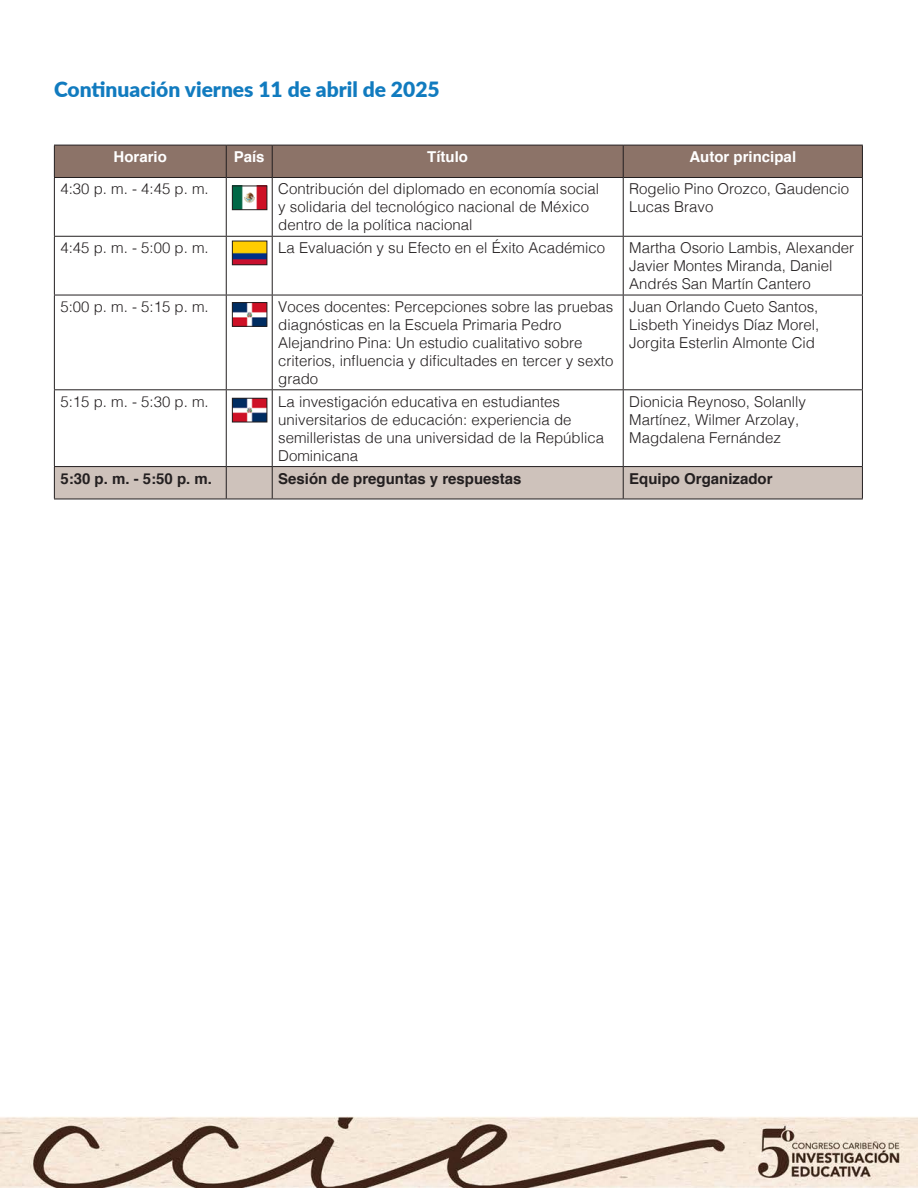
<style>
.page{position:relative;width:918px;height:1188px;background:#fff}
.page>*{position:absolute;margin:0;border:0;box-sizing:border-box;transform-origin:0 0}
.t1{font:900 21px "Lato";color:#117bbf}
.t2{font:300 15px/18px "Helvetica";color:#231f20}
.t3{font:700 15px "Helvetica";color:#231f20}
.t4{font:700 15px "Helvetica";color:#fff}
</style>
<div class="page">
<img style="left:0;top:144px;width:918px;height:1044px">
<div style="left:55px;top:146px;width:807px;height:31px;background:#8c7368"></div>
<svg style="left:55px;top:178px;width:807px;height:288px"></svg>
<div style="left:55px;top:467px;width:807px;height:32px;background:#cec2bb"></div>
<hr style="left:54px;top:145px;width:172px;height:1px;background:#231f20">
<hr style="left:54px;top:145px;width:1px;height:32px;background:#231f20">
<hr style="left:226px;top:145px;width:46px;height:1px;background:#231f20">
<hr style="left:226px;top:145px;width:1px;height:32px;background:#231f20">
<hr style="left:272px;top:145px;width:351px;height:1px;background:#231f20">
<hr style="left:272px;top:145px;width:1px;height:32px;background:#231f20">
<hr style="left:623px;top:145px;width:240px;height:1px;background:#231f20">
<hr style="left:623px;top:145px;width:1px;height:32px;background:#231f20">
<hr style="left:862px;top:145px;width:1px;height:32px;background:#231f20">
<hr style="left:54px;top:177px;width:172px;height:1px;background:#231f20">
<hr style="left:226px;top:177px;width:46px;height:1px;background:#231f20">
<hr style="left:226px;top:178px;width:1px;height:58px;background:#231f20">
<hr style="left:272px;top:177px;width:351px;height:1px;background:#231f20">
<hr style="left:272px;top:178px;width:1px;height:58px;background:#231f20">
<hr style="left:623px;top:177px;width:240px;height:1px;background:#231f20">
<hr style="left:226px;top:236px;width:46px;height:1px;background:#231f20">
<hr style="left:226px;top:237px;width:1px;height:58px;background:#231f20">
<hr style="left:272px;top:237px;width:1px;height:58px;background:#231f20">
<hr style="left:226px;top:295px;width:46px;height:1px;background:#231f20">
<hr style="left:226px;top:295px;width:1px;height:94px;background:#231f20">
<hr style="left:272px;top:295px;width:1px;height:94px;background:#231f20">
<hr style="left:226px;top:390px;width:1px;height:76px;background:#231f20">
<hr style="left:272px;top:390px;width:1px;height:76px;background:#231f20">
<hr style="left:54px;top:178px;width:1px;height:58px;background:#231f20">
<hr style="left:54px;top:236px;width:172px;height:1px;background:#231f20">
<hr style="left:54px;top:237px;width:1px;height:58px;background:#231f20">
<hr style="left:54px;top:295px;width:172px;height:1px;background:#231f20">
<hr style="left:54px;top:295px;width:1px;height:94px;background:#231f20">
<hr style="left:54px;top:389px;width:172px;height:1px;background:#231f20">
<hr style="left:54px;top:390px;width:1px;height:76px;background:#231f20">
<hr style="left:226px;top:389px;width:46px;height:1px;background:#231f20">
<hr style="left:54px;top:466px;width:172px;height:1px;background:#231f20">
<hr style="left:54px;top:467px;width:1px;height:32px;background:#231f20">
<hr style="left:226px;top:466px;width:46px;height:1px;background:#231f20">
<hr style="left:54px;top:499px;width:172px;height:1px;background:#231f20">
<hr style="left:226px;top:499px;width:46px;height:1px;background:#231f20">
<hr style="left:272px;top:236px;width:351px;height:1px;background:#231f20">
<hr style="left:272px;top:295px;width:351px;height:1px;background:#231f20">
<hr style="left:272px;top:389px;width:351px;height:1px;background:#231f20">
<hr style="left:226px;top:467px;width:1px;height:32px;background:#231f20">
<hr style="left:272px;top:466px;width:351px;height:1px;background:#231f20">
<hr style="left:272px;top:467px;width:1px;height:32px;background:#231f20">
<hr style="left:272px;top:499px;width:351px;height:1px;background:#231f20">
<hr style="left:623px;top:178px;width:1px;height:58px;background:#231f20">
<hr style="left:862px;top:178px;width:1px;height:58px;background:#231f20">
<hr style="left:623px;top:236px;width:240px;height:1px;background:#231f20">
<hr style="left:623px;top:237px;width:1px;height:58px;background:#231f20">
<hr style="left:862px;top:237px;width:1px;height:58px;background:#231f20">
<hr style="left:623px;top:295px;width:240px;height:1px;background:#231f20">
<hr style="left:623px;top:295px;width:1px;height:94px;background:#231f20">
<hr style="left:862px;top:295px;width:1px;height:94px;background:#231f20">
<hr style="left:623px;top:389px;width:240px;height:1px;background:#231f20">
<hr style="left:623px;top:390px;width:1px;height:76px;background:#231f20">
<hr style="left:862px;top:390px;width:1px;height:76px;background:#231f20">
<hr style="left:623px;top:466px;width:240px;height:1px;background:#231f20">
<hr style="left:623px;top:467px;width:1px;height:32px;background:#231f20">
<hr style="left:862px;top:467px;width:1px;height:32px;background:#231f20">
<hr style="left:623px;top:499px;width:240px;height:1px;background:#231f20">
<img style="left:234px;top:243px;width:31px;height:20px">
<div style="left:232px;top:241px;width:35px;height:24px;border:1px solid #231f20"></div>
<img style="left:234px;top:304px;width:31px;height:21px">
<div style="left:232px;top:302px;width:35px;height:25px;border:1px solid #231f20"></div>
<img style="left:234px;top:400px;width:31px;height:20px">
<div style="left:232px;top:398px;width:35px;height:24px;border:1px solid #231f20"></div>
<img style="left:234px;top:188px;width:31px;height:20px">
<div style="left:232px;top:186px;width:35px;height:24px;border:1px solid #231f20"></div>
<p class="t1" style="left:54px;top:73px;width:387px">Continuación viernes 11 de abril de 2025</p>
<p class="t4" style="left:114px;top:145px;width:55px">Horario</p>
<p class="t4" style="left:234px;top:145px;width:32px">País</p>
<p class="t4" style="left:427px;top:145px;width:42px">Título</p>
<p class="t4" style="left:689px;top:145px;width:108px">Autor principal</p>
<p class="t2" style="left:60px;top:179px;width:150px">4:30 p. m. - 4:45 p. m.</p>
<p class="t2" style="left:278px;top:179px;width:322px">Contribución del diplomado en economía social y solidaria del tecnológico nacional de México dentro de la política nacional</p>
<p class="t2" style="left:629px;top:179px;width:222px">Rogelio Pino Orozco, Gaudencio<br>Lucas Bravo</p>
<p class="t2" style="left:60px;top:238px;width:150px">4:45 p. m. - 5:00 p. m.</p>
<p class="t2" style="left:278px;top:238px;width:328px">La Evaluación y su Efecto en el Éxito Académico</p>
<p class="t2" style="left:629px;top:238px;width:227px">Martha Osorio Lambis, Alexander<br>Javier Montes Miranda, Daniel<br>Andrés San Martín Cantero</p>
<p class="t2" style="left:60px;top:296px;width:150px">5:00 p. m. - 5:15 p. m.</p>
<p class="t2" style="left:278px;top:296px;width:337px">Voces docentes: Percepciones sobre las pruebas diagnósticas en la Escuela Primaria Pedro Alejandrino Pina: Un estudio cualitativo sobre criterios, influencia y dificultades en tercer y sexto grado</p>
<p class="t2" style="left:629px;top:296px;width:192px;text-align:justify">Juan Orlando Cueto Santos, Lisbeth Yineidys Díaz Morel, Jorgita Esterlin Almonte Cid</p>
<p class="t2" style="left:60px;top:391px;width:150px">5:15 p. m. - 5:30 p. m.</p>
<p class="t2" style="left:278px;top:391px;width:327px">La investigación educativa en estudiantes universitarios de educación: experiencia de semilleristas de una universidad de la República Dominicana</p>
<p class="t2" style="left:629px;top:391px;width:178px">Dionicia Reynoso, Solanlly<br>Martínez, Wilmer Arzolay,<br>Magdalena Fernández</p>
<p class="t3" style="left:60px;top:466px;width:153px">5:30 p. m. - 5:50 p. m.</p>
<p class="t3" style="left:278px;top:466px;width:245px">Sesión de preguntas y respuestas</p>
<p class="t3" style="left:629px;top:466px;width:145px">Equipo Organizador</p>
</div>
